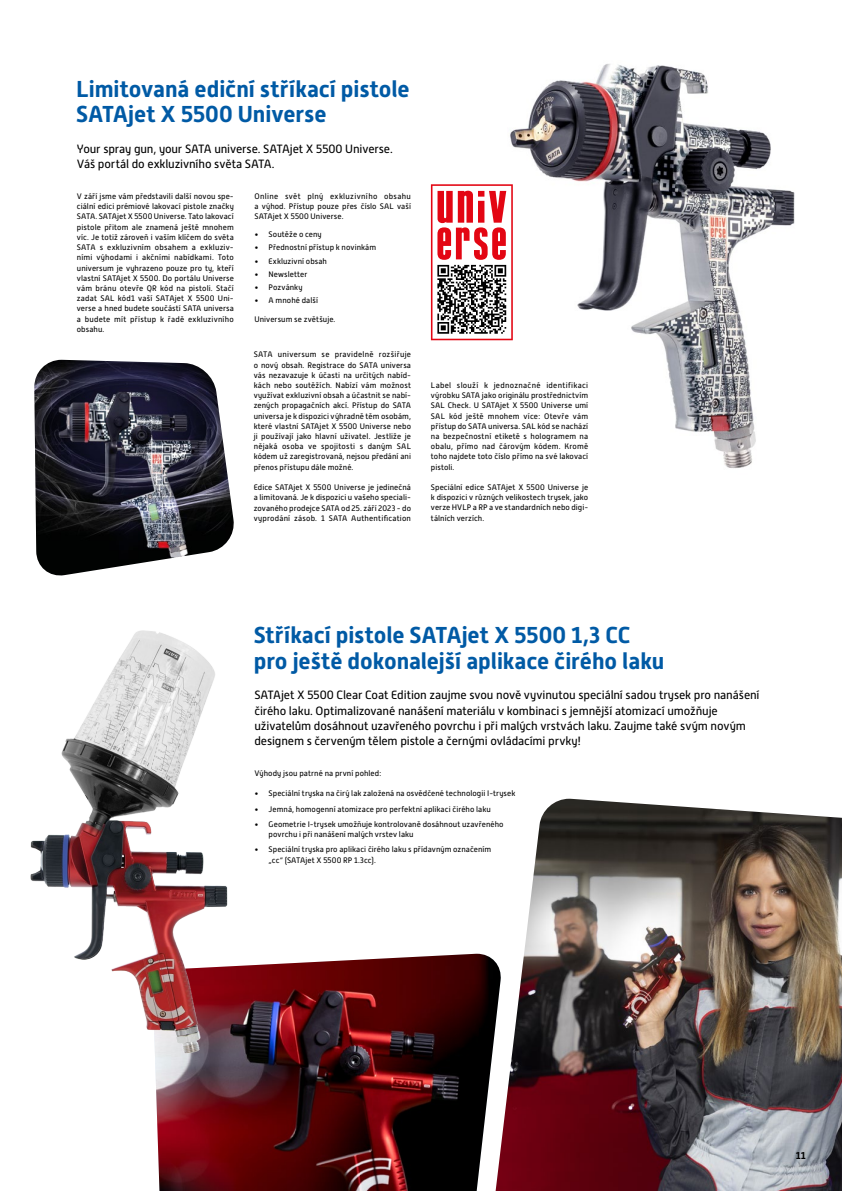
<style>
.page{position:relative;width:842px;height:1191px;background:#fff}
.page>*{position:absolute;margin:0;border:0;box-sizing:border-box;transform-origin:0 0}
.t1{font:700 23px/25.5px "Alwyn New";color:#005aa5}
.t2{font:12px/15.3px "Alwyn New";letter-spacing:-.01em;color:#000}
.t3{font:700 10px "Alwyn New";color:#000}
.t4{font:8px/10.2px "Alwyn New";letter-spacing:.01em;color:#000;text-align:justify}
</style>
<div class="page">
<img style="left:488px;top:64px;width:307px;height:405px">
<svg style="left:431px;top:184px;width:82px;height:156px"></svg>
<img style="left:502px;top:798px;width:340px;height:393px">
<img style="left:155px;top:953px;width:347px;height:238px">
<img style="left:30px;top:630px;width:250px;height:424px">
<img style="left:34px;top:360px;width:200px;height:215px">
<h1 class="t1" style="left:76px;top:76px;width:335px">Limitovaná ediční stříkací pistole<br>SATAjet X 5500 Universe</h1>
<h2 class="t2" style="left:77px;top:141px;width:317px">Your spray gun, your SATA universe. SATAjet X 5500 Universe.<br>Váš portál do exkluzivního světa SATA.</h2>
<p class="t4" style="left:77px;top:191px;width:158px">V září jsme vám představili další novou spe&shy;ciální edici prémiové lakovací pistole značky SATA. SATAjet X 5500 Universe. Tato lakovací pistole přitom ale znamená ještě mnohem víc. Je totiž zároveň i vaším klíčem do světa SATA s exkluzivním obsahem a exkluziv&shy;ními výhodami i akčními nabídkami. Toto universum je vyhrazeno pouze pro ty, kteří vlastní SATAjet X 5500. Do portálu Universe vám bránu otevře QR kód na pistoli. Stačí zadat SAL kód1 vaší SATAjet X 5500 Uni&shy;verse a hned budete součástí SATA universa a budete mít přístup k řadě exkluzivního obsahu.</p>
<p class="t4" style="left:254px;top:349px;width:159px">SATA universum se pravidelně rozšiřuje o nový obsah. Registrace do SATA universa vás nezavazuje k účasti na určitých nabíd&shy;kách nebo soutěžích. Nabízí vám možnost využívat exkluzivní obsah a účastnit se nabí&shy;zených propagačních akcí. Přístup do SATA universa je k dispozici výhradně těm osobám, které vlastní SATAjet X 5500 Universe nebo ji používají jako hlavní uživatel. Jestliže je nějaká osoba ve spojitosti s daným SAL kódem už zaregistrovaná, nejsou předání ani přenos přístupu dále možné.</p>
<p class="t4" style="left:254px;top:482px;width:159px">Edice SATAjet X 5500 Universe je jedinečná a limitovaná. Je k dispozici u vašeho speciali&shy;zovaného prodejce SATA od 25. září 2023 - do vyprodání zásob. 1 SATA Authentification</p>
<p class="t4" style="left:254px;top:191px;width:158px">Online svět plný exkluzivního obsahu a výhod. Přístup pouze přes číslo SAL vaší SATAjet X 5500 Universe.</p>
<p class="t4" style="left:254px;top:229px;width:69px">• Soutěže o ceny</p>
<p class="t4" style="left:254px;top:242px;width:123px">• Přednostní přístup k novinkám</p>
<p class="t4" style="left:254px;top:256px;width:74px">• Exkluzivní obsah</p>
<p class="t4" style="left:254px;top:269px;width:54px">• Newsletter</p>
<p class="t4" style="left:254px;top:282px;width:50px">• Pozvánky</p>
<p class="t4" style="left:254px;top:295px;width:65px">• A mnohé další</p>
<p class="t4" style="left:254px;top:314px;width:83px">Universum se zvětšuje.</p>
<p class="t4" style="left:431px;top:380px;width:159px">Label slouží k jednoznačné identifikaci výrobku SATA jako originálu prostřednictvím SAL Check. U SATAjet X 5500 Universe umí SAL kód ještě mnohem více: Otevře vám přístup do SATA universa. SAL kód se nachází na bezpečnostní etiketě s hologramem na obalu, přímo nad čárovým kódem. Kromě toho najdete toto číslo přímo na své lakovací pistoli.</p>
<p class="t4" style="left:431px;top:482px;width:159px">Speciální edice SATAjet X 5500 Universe je k dispozici v různých velikostech trysek, jako verze HVLP a RP a ve standardních nebo digi&shy;tálních verzích.</p>
<h1 class="t1" style="left:254px;top:622px;width:412px">Stříkací pistole SATAjet X 5500 1,3 CC pro ještě dokonalejší aplikace čirého laku</h1>
<p class="t2" style="left:254px;top:687px;width:507px">SATAjet X 5500 Clear Coat Edition zaujme svou nově vyvinutou speciální sadou trysek pro nanášení čirého laku. Optimalizované nanášení materiálu v kombinaci s jemnější atomizací umožňuje uživatelům dosáhnout uzavřeného povrchu i při malých vrstvách laku. Zaujme také svým novým designem s červeným tělem pistole a černými ovládacími prvky!</p>
<p class="t4" style="left:254px;top:768px;width:128px">Výhody jsou patrné na první pohled:</p>
<p class="t4" style="left:254px;top:788px;width:262px">• Speciální tryska na čirý lak založená na osvědčené technologii I-trysek</p>
<p class="t4" style="left:254px;top:803px;width:238px">• Jemná, homogenní atomizace pro perfektní aplikaci čirého laku</p>
<p class="t4" style="left:269px;top:819px;width:236px;text-indent:-14px">• Geometrie I-trysek umožňuje kontrolovaně dosáhnout uzavřeného povrchu i při nanášení malých vrstev laku</p>
<p class="t4" style="left:269px;top:844px;width:224px;text-indent:-14px">• Speciální tryska pro aplikaci čirého laku s přídavným označením „cc“ (SATAjet X 5500 RP 1.3cc).</p>
<p class="t3" style="left:796px;top:1149px;width:12px">11</p>
</div>
